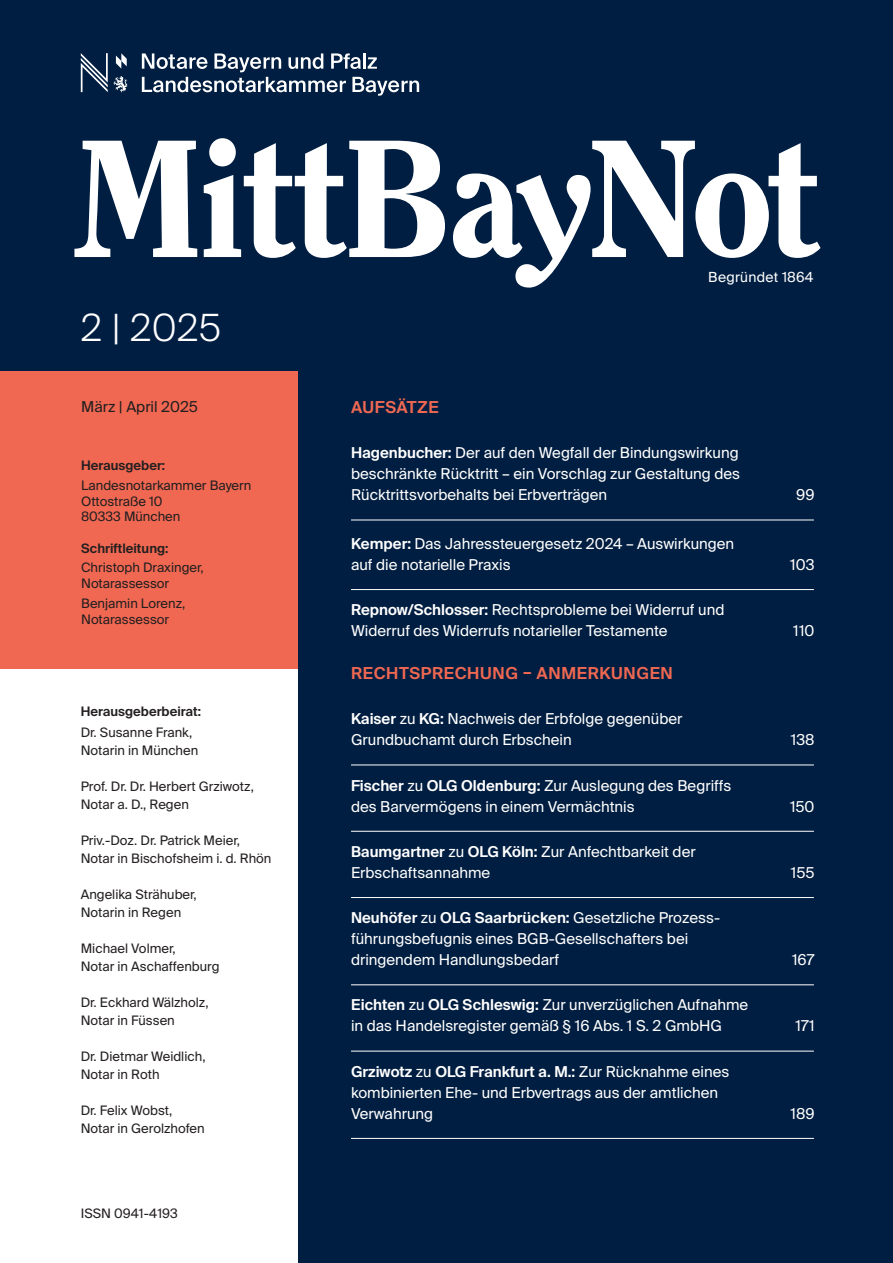
<style>
.page{position:relative;width:893px;height:1263px;background:#fff}
.page>*{position:absolute;margin:0;border:0;box-sizing:border-box;transform-origin:0 0}
.t1{font:300 37.5px "Suisse Intl";color:#fff}
.U1_Titel_Rot_Versal{font:600 16.5px "Suisse Intl";letter-spacing:.04em;color:#f06852}
.U1_Inhalt_ohne_Linie{font:15px/21px "Suisse Intl";color:#fff}
.t2{font:15px "Suisse Intl";color:#231f20}
.t3{font:13.95px "Suisse Intl";letter-spacing:.02em;color:#fff}
.Grundschrift{font:13.05px/18px "Suisse Intl";color:#231f20}
.t4{font:600 13.05px "Suisse Intl";color:#231f20}
.s1{font-weight:600}
</style>
<div class="page">
<div style="left:0;top:0;width:893px;height:378px;background:#001e41"></div>
<div style="left:298px;top:370px;width:595px;height:893px;background:#001e41"></div>
<div style="left:0;top:371px;width:298px;height:298px;background:#f06852"></div>
<hr style="left:351px;top:520px;width:463px;height:1px;background:#fff">
<hr style="left:351px;top:589px;width:463px;height:1px;background:#fff">
<hr style="left:351px;top:764px;width:463px;height:1px;background:#fff">
<hr style="left:351px;top:831px;width:463px;height:1px;background:#fff">
<hr style="left:351px;top:897px;width:463px;height:1px;background:#fff">
<hr style="left:351px;top:984px;width:463px;height:1px;background:#fff">
<hr style="left:351px;top:1051px;width:463px;height:1px;background:#fff">
<hr style="left:351px;top:1138px;width:463px;height:1px;background:#fff">
<svg style="left:74px;top:138px;width:746px;height:150px"></svg>
<svg style="left:142px;top:53px;width:277px;height:43px"></svg>
<svg style="left:81px;top:53px;width:47px;height:39px"></svg>
<p class="t1" style="left:81px;top:306px;width:142px">2 | 2025</p>
<p class="t2" style="left:81px;top:398px;width:118px">März | April 2025</p>
<p class="t4" style="left:81px;top:458px;width:86px">Herausgeber:</p>
<p class="Grundschrift" style="left:81px;top:478px;width:172px;line-height:15.6px">Landesnotarkammer Bayern<br>Ottostraße 10</p>
<p class="Grundschrift" style="left:81px;top:508px;width:101px">80333 München</p>
<p class="t4" style="left:81px;top:540px;width:89px">Schriftleitung:</p>
<p class="Grundschrift" style="left:81px;top:560px;width:124px;line-height:15.6px">Christoph Draxinger,<br>Notarassessor</p>
<p class="Grundschrift" style="left:81px;top:596px;width:106px;line-height:15.6px">Benjamin Lorenz,<br>Notarassessor</p>
<p class="t4" style="left:81px;top:703px;width:122px">Herausgeberbeirat:</p>
<p class="Grundschrift" style="left:81px;top:723px;width:119px">Dr. Susanne Frank,<br>Notarin in München</p>
<p class="Grundschrift" style="left:81px;top:777px;width:175px">Prof. Dr. Dr. Herbert Grziwotz,<br>Notar a. D., Regen</p>
<p class="Grundschrift" style="left:81px;top:831px;width:192px">Priv.-Doz. Dr. Patrick Meier,<br>Notar in Bischofsheim i. d. Rhön</p>
<p class="Grundschrift" style="left:81px;top:885px;width:117px">Angelika Strähuber,<br>Notarin in Regen</p>
<p class="Grundschrift" style="left:81px;top:939px;width:140px">Michael Volmer,<br>Notar in Aschaffenburg</p>
<p class="Grundschrift" style="left:81px;top:993px;width:129px">Dr. Eckhard Wälzholz,<br>Notar in Füssen</p>
<p class="Grundschrift" style="left:81px;top:1047px;width:126px">Dr. Dietmar Weidlich,<br>Notar in Roth</p>
<p class="Grundschrift" style="left:81px;top:1101px;width:125px">Dr. Felix Wobst,<br>Notar in Gerolzhofen</p>
<p class="Grundschrift" style="left:81px;top:1204px;width:99px">ISSN 0941-4193</p>
<p class="t3" style="left:708px;top:269px;width:107px">Begründet 1864</p>
<p class="U1_Titel_Rot_Versal" style="left:351px;top:397px;width:89px">AUFSÄTZE</p>
<p class="U1_Inhalt_ohne_Linie" style="left:351px;top:443px;width:391px;text-align:justify"><span class="s1">Hagenbucher:</span> Der auf den Wegfall der Bindungswirkung beschränkte Rücktritt – ein Vorschlag zur Gestaltung des Rücktrittsvorbehalts bei Erbverträgen</p>
<p class="U1_Inhalt_ohne_Linie" style="left:351px;top:533px;width:385px"><span class="s1">Kemper:</span> Das Jahressteuergesetz 2024 – Auswirkungen auf die notarielle Praxis</p>
<p class="U1_Inhalt_ohne_Linie" style="left:351px;top:599px;width:375px"><span class="s1">Repnow/Schlosser:</span> Rechtsprobleme bei Widerruf und<br>Widerruf des Widerrufs notarieller Testamente</p>
<p class="U1_Titel_Rot_Versal" style="left:351px;top:663px;width:323px">RECHTSPRECHUNG – ANMERKUNGEN</p>
<p class="U1_Inhalt_ohne_Linie" style="left:351px;top:709px;width:333px"><span class="s1">Kaiser</span> zu <span class="s1">KG:</span> Nachweis der Erbfolge gegenüber<br>Grundbuchamt durch Erbschein</p>
<p class="U1_Inhalt_ohne_Linie" style="left:351px;top:775px;width:382px"><span class="s1">Fischer</span> zu <span class="s1">OLG Oldenburg:</span> Zur Auslegung des Begriffs des Barvermögens in einem Vermächtnis</p>
<p class="U1_Inhalt_ohne_Linie" style="left:351px;top:841px;width:346px"><span class="s1">Baumgartner</span> zu <span class="s1">OLG Köln:</span> Zur Anfechtbarkeit der<br>Erbschaftsannahme</p>
<p class="U1_Inhalt_ohne_Linie" style="left:351px;top:907px;width:371px"><span class="s1">Neuhöfer</span> zu <span class="s1">OLG Saarbrücken:</span> Gesetzliche Prozess&shy;führungsbefugnis eines BGB-Gesellschafters bei dringendem Handlungsbedarf</p>
<p class="U1_Inhalt_ohne_Linie" style="left:351px;top:995px;width:399px"><span class="s1">Eichten</span> zu <span class="s1">OLG Schleswig:</span> Zur unverzüglichen Aufnahme in das Handelsregister gemäß § 16 Abs. 1 S. 2 GmbHG</p>
<p class="U1_Inhalt_ohne_Linie" style="left:351px;top:1061px;width:380px"><span class="s1">Grziwotz</span> zu <span class="s1">OLG Frankfurt a. M.:</span> Zur Rücknahme eines kombinierten Ehe- und Erbvertrags aus der amtlichen<br>Verwahrung</p>
<p class="U1_Inhalt_ohne_Linie" style="left:796px;top:485px;width:20px">99</p>
<p class="U1_Inhalt_ohne_Linie" style="left:790px;top:554px;width:26px">103</p>
<p class="U1_Inhalt_ohne_Linie" style="left:793px;top:620px;width:23px">110</p>
<p class="U1_Inhalt_ohne_Linie" style="left:791px;top:730px;width:25px">138</p>
<p class="U1_Inhalt_ohne_Linie" style="left:790px;top:796px;width:26px">150</p>
<p class="U1_Inhalt_ohne_Linie" style="left:791px;top:862px;width:25px">155</p>
<p class="U1_Inhalt_ohne_Linie" style="left:792px;top:949px;width:24px">167</p>
<p class="U1_Inhalt_ohne_Linie" style="left:795px;top:1016px;width:21px">171</p>
<p class="U1_Inhalt_ohne_Linie" style="left:790px;top:1103px;width:26px">189</p>
</div>
